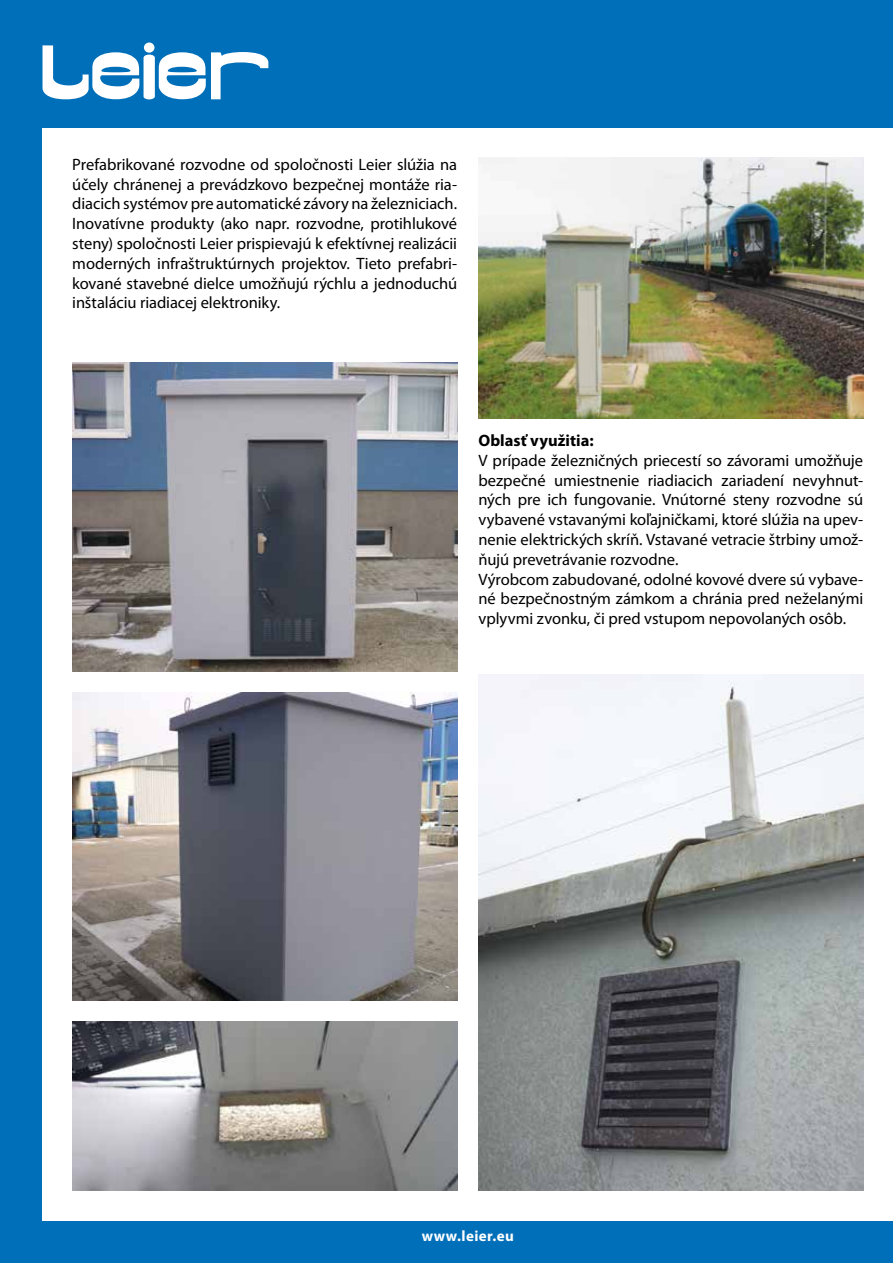
<style>
.page{position:relative;width:893px;height:1263px;background:#006fba}
.page>*{position:absolute;margin:0;border:0;box-sizing:border-box;transform-origin:0 0}
.t1{font:16.5px/19.8px "Myriad Pro";letter-spacing:-.005em;color:#000;text-align:justify}
.t2{font:700 16.5px "Myriad Pro";letter-spacing:.005em;color:#000}
.t3{font:700 15px "Myriad Pro";letter-spacing:.03em;color:#fff}
</style>
<div class="page">
<div style="left:43px;top:128px;width:850px;height:1092px;background:#fff"></div>
<svg style="left:43px;top:43px;width:226px;height:56px"></svg>
<img style="left:72px;top:363px;width:385px;height:308px">
<img style="left:72px;top:692px;width:385px;height:308px">
<img style="left:72px;top:1022px;width:385px;height:169px">
<img style="left:478px;top:157px;width:385px;height:262px">
<img style="left:478px;top:674px;width:385px;height:517px">
<p class="t1" style="left:72px;top:154px;width:386px">Prefabrikované rozvodne od spoločnosti Leier slúžia na účely chránenej a prevádzkovo bezpečnej montáže ria&shy;diacich systémov pre automatické závory na železniciach.<br>Inovatívne produkty (ako napr. rozvodne, protihlukové steny) spoločnosti Leier prispievajú k efektívnej realizácii moderných infraštruktúrnych projektov. Tieto prefabri&shy;kované stavebné dielce umožňujú rýchlu a jednoduchú inštaláciu riadiacej elektroniky.</p>
<p class="t2" style="left:478px;top:430px;width:117px">Oblasť využitia:</p>
<p class="t1" style="left:478px;top:450px;width:386px;text-align:left">V prípade železničných priecestí so závorami umožňuje bezpečné umiestnenie riadiacich zariadení nevyhnut&shy;ných pre ich fungovanie. Vnútorné steny rozvodne sú vybavené vstavanými koľajničkami, ktoré slúžia na upev&shy;nenie elektrických skríň. Vstavané vetracie štrbiny umož&shy;ňujú prevetrávanie rozvodne.<br>Výrobcom zabudované, odolné kovové dvere sú vybave&shy;né bezpečnostným zámkom a chránia pred neželanými vplyvmi zvonku, či pred vstupom nepovolaných osôb.</p>
<p class="t3" style="left:422px;top:1226px;width:94px">www.leier.eu</p>
</div>
